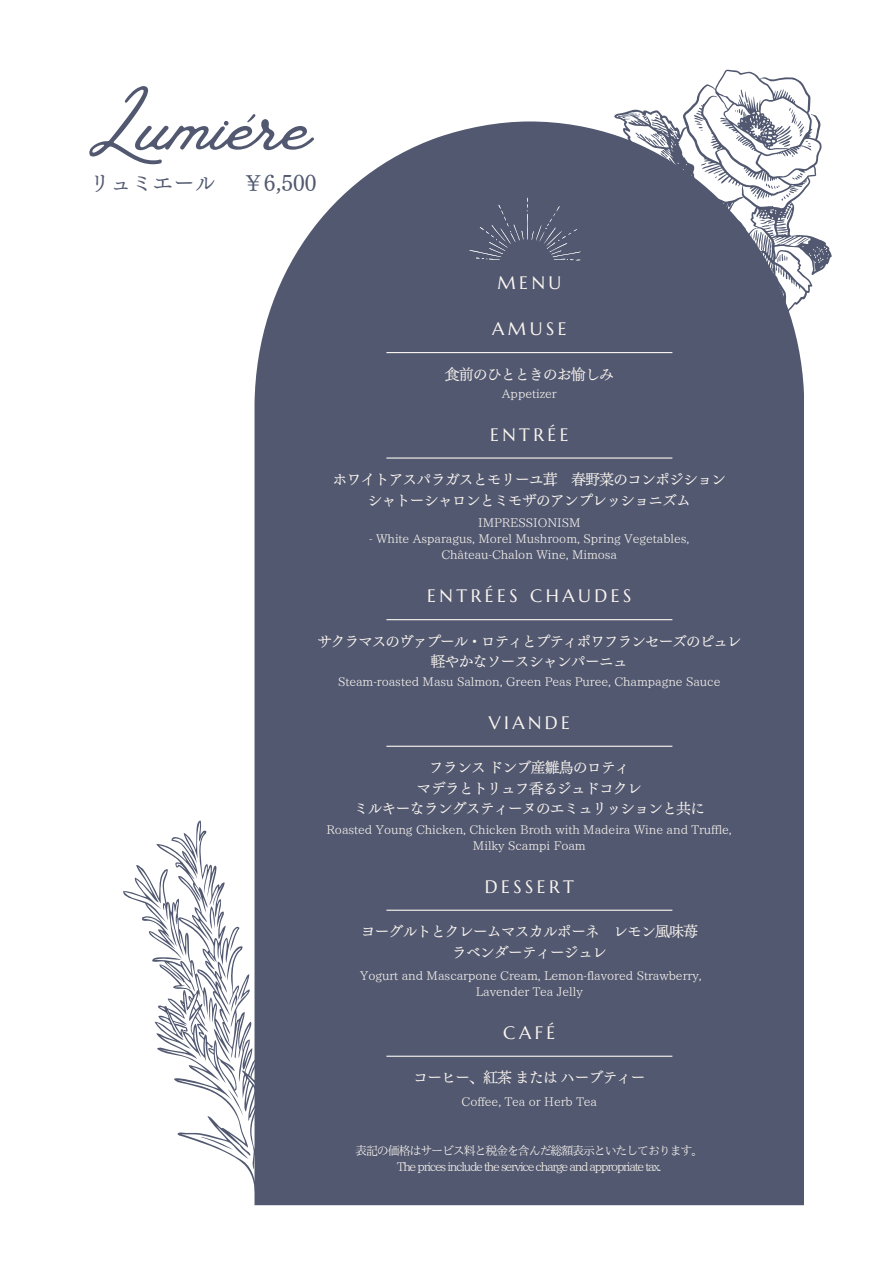
<style>
.page{position:relative;width:894px;height:1264px;background:#fff}
.page>*{position:absolute;margin:0;border:0;box-sizing:border-box;transform-origin:0 0}
.t1{font:90px "Vintage Goods";color:#515870}
.t2{font:21px "Canva UD Mincho Pr 6 N M";color:#515870}
.t3{font:18px "Marcellus";letter-spacing:.195em;color:#fcf6f0}
.t4{font:15px/20.2px "Canva UD Mincho Pr 6 N M";letter-spacing:-.065em;color:#fcf6f0;text-align:center}
.t5{font:15px/20.2px "Canva UD Mincho Pr 6 N M";letter-spacing:-.09em;color:#fcf6f0;text-align:center}
.t6{font:12px "IP Aex Mincho";color:#fcf6f0}
.t7{font:12px "IP Aex Mincho";letter-spacing:-.095em;color:#fcf6f0}
</style>
<div class="page">
<svg style="left:614px;top:69px;width:218px;height:230px"></svg>
<svg style="left:123px;top:820px;width:131px;height:364px"></svg>
<div style="left:254px;top:121px;width:550px;height:1084px;background:#515870"></div>
<svg style="left:469px;top:198px;width:111px;height:62px"></svg>
<hr style="left:386px;top:352px;width:286px;height:1px;background:#fcf6f0">
<hr style="left:386px;top:457px;width:286px;height:1px;background:#fcf6f0">
<hr style="left:386px;top:619px;width:286px;height:1px;background:#fcf6f0">
<hr style="left:386px;top:745px;width:286px;height:1px;background:#fcf6f0">
<hr style="left:386px;top:909px;width:286px;height:1px;background:#fcf6f0">
<hr style="left:386px;top:1055px;width:286px;height:1px;background:#fcf6f0">
<p class="t1" style="left:89px;top:71px;width:223px">Lumiére</p>
<h1 class="t2" style="left:89px;top:173px;width:127px">リュミエール</h1>
<p class="t2" style="left:243px;top:173px;width:75px">￥6,500</p>
<h3 class="t3" style="left:497px;top:271px;width:65px">MENU</h3>
<h3 class="t3" style="left:492px;top:317px;width:76px">AMUSE</h3>
<h4 class="t4" style="left:444px;top:364px;width:171px">食前のひとときのお愉しみ</h4>
<p class="t6" style="left:502px;top:387px;width:56px">Appetizer</p>
<h3 class="t3" style="left:490px;top:423px;width:80px">ENTRÉE</h3>
<h4 class="t4" style="left:332px;top:469px;width:395px">ホワイトアスパラガスとモリーユ茸 春野菜のコンポジションシャトーシャロンとミモザのアンプレッショニズム</h4>
<p class="t6" style="left:478px;top:517px;width:104px">IMPRESSIONISM</p>
<p class="t6" style="left:369px;top:533px;width:322px">- White Asparagus, Morel Mushroom, Spring Vegetables,</p>
<p class="t6" style="left:441px;top:549px;width:177px">Château-Chalon Wine, Mimosa</p>
<h3 class="t3" style="left:427px;top:584px;width:205px">ENTRÉES CHAUDES</h3>
<h4 class="t5" style="left:317px;top:631px;width:426px">サクラマスのヴァプール・ロティとプティポワフランセーズのピュレ軽やかなソースシャンパーニュ</h4>
<p class="t6" style="left:338px;top:675px;width:384px">Steam-roasted Masu Salmon, Green Peas Puree, Champagne Sauce</p>
<h3 class="t3" style="left:488px;top:711px;width:83px">VIANDE</h3>
<h4 class="t4" style="left:353px;top:757px;width:353px">フランスドンブ産雛鳥のロティ<br>マデラとトリュフ香るジュドコクレ<br>ミルキーなラングスティーヌのエミュリッションと共に</h4>
<p class="t6" style="left:326px;top:823px;width:406px">Roasted Young Chicken, Chicken Broth with Madeira Wine and Truffle,</p>
<p class="t6" style="left:473px;top:839px;width:114px">Milky Scampi Foam</p>
<h3 class="t3" style="left:484px;top:875px;width:91px">DESSERT</h3>
<h4 class="t4" style="left:360px;top:921px;width:339px">ヨーグルトとクレームマスカルポーネ レモン風味苺ラベンダーティージュレ</h4>
<p class="t6" style="left:360px;top:969px;width:343px">Yogurt and Mascarpone Cream, Lemon-flavored Strawberry,</p>
<p class="t6" style="left:476px;top:985px;width:108px">Lavender Tea Jelly</p>
<h3 class="t3" style="left:503px;top:1021px;width:54px">CAFÉ</h3>
<h4 class="t4" style="left:413px;top:1067px;width:234px">コーヒー、紅茶またはハーブティー</h4>
<p class="t6" style="left:461px;top:1095px;width:137px">Coffee, Tea or Herb Tea</p>
<p class="t7" style="left:355px;top:1144px;width:349px">表記の価格はサービス料と税金を含んだ総額表示といたしております。</p>
<p class="t7" style="left:397px;top:1160px;width:266px">The prices include the service charge and appropriate tax.</p>
</div>
